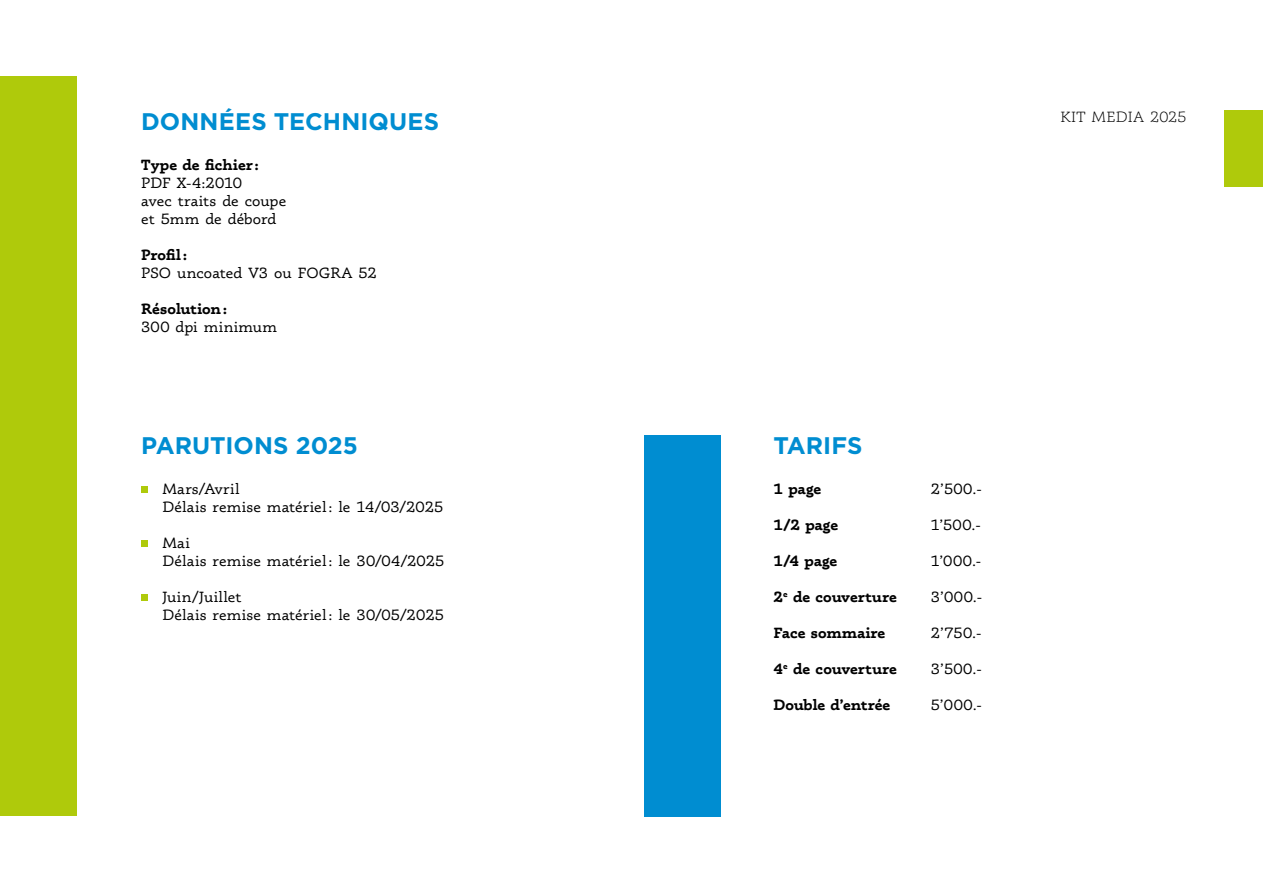
<style>
.page{position:relative;width:1263px;height:893px;background:#fff}
.page>*{position:absolute;margin:0;border:0;box-sizing:border-box;transform-origin:0 0}
.t1{font:700 24px "Gotham";color:#008dd1}
.t2{font:15px/18px "Phoreus Cherokee";letter-spacing:.01em;color:#000}
.t3{font:700 15px "Phoreus Cherokee";letter-spacing:.01em;color:#000}
.t4{font:300 15px "Phoreus Cherokee";letter-spacing:.015em;color:#000}
</style>
<div class="page">
<div style="left:0;top:77px;width:77px;height:739px;background:#afca0b"></div>
<div style="left:644px;top:435px;width:77px;height:381px;background:#008dd1"></div>
<div style="left:141px;top:486px;width:7px;height:7px;background:#afca0b"></div>
<div style="left:141px;top:540px;width:7px;height:7px;background:#afca0b"></div>
<div style="left:141px;top:594px;width:7px;height:7px;background:#afca0b"></div>
<div style="left:1225px;top:111px;width:38px;height:76px;background:#afca0b"></div>
<h1 class="t1" style="left:141px;top:105px;width:300px">DONNÉES TECHNIQUES</h1>
<p class="t3" style="left:141px;top:155px;width:119px">Type de fichier :</p>
<p class="t2" style="left:141px;top:174px;width:147px">PDF X-4:2010<br>avec traits de coupe et 5mm de débord</p>
<p class="t3" style="left:141px;top:245px;width:48px">Profil:</p>
<p class="t2" style="left:141px;top:264px;width:237px">PSO uncoated V3 ou FOGRA 52</p>
<p class="t3" style="left:141px;top:299px;width:88px">Résolution:</p>
<p class="t2" style="left:141px;top:318px;width:137px">300 dpi minimum</p>
<h1 class="t1" style="left:141px;top:430px;width:218px">PARUTIONS 2025</h1>
<p class="t2" style="left:162px;top:480px;width:283px">Mars/Avril<br>Délais remise matériel: le 14/03/2025</p>
<p class="t2" style="left:162px;top:534px;width:284px">Mai<br>Délais remise matériel: le 30/04/2025</p>
<p class="t2" style="left:162px;top:588px;width:283px">Juin/Juillet<br>Délais remise matériel: le 30/05/2025</p>
<p class="t4" style="left:1060px;top:108px;width:128px">KIT MEDIA 2025</p>
<h1 class="t1" style="left:773px;top:430px;width:91px">TARIFS</h1>
<p class="t3" style="left:773px;top:480px;width:49px">1 page</p>
<p class="t2" style="left:931px;top:480px;width:52px">2’500.-</p>
<p class="t3" style="left:773px;top:516px;width:66px">1/2 page</p>
<p class="t2" style="left:931px;top:516px;width:51px">1’500.-</p>
<p class="t3" style="left:773px;top:552px;width:65px">1/4 page</p>
<p class="t2" style="left:931px;top:552px;width:52px">1’000.-</p>
<p class="t3" style="left:773px;top:588px;width:125px">2<sup>e</sup> de couverture</p>
<p class="t2" style="left:931px;top:588px;width:53px">3’000.-</p>
<p class="t3" style="left:773px;top:624px;width:113px">Face sommaire</p>
<p class="t2" style="left:931px;top:624px;width:52px">2’750.-</p>
<p class="t3" style="left:773px;top:660px;width:125px">4<sup>e</sup> de couverture</p>
<p class="t2" style="left:931px;top:660px;width:52px">3’500.-</p>
<p class="t3" style="left:773px;top:696px;width:118px">Double d’entrée</p>
<p class="t2" style="left:931px;top:696px;width:52px">5’000.-</p>
</div>
